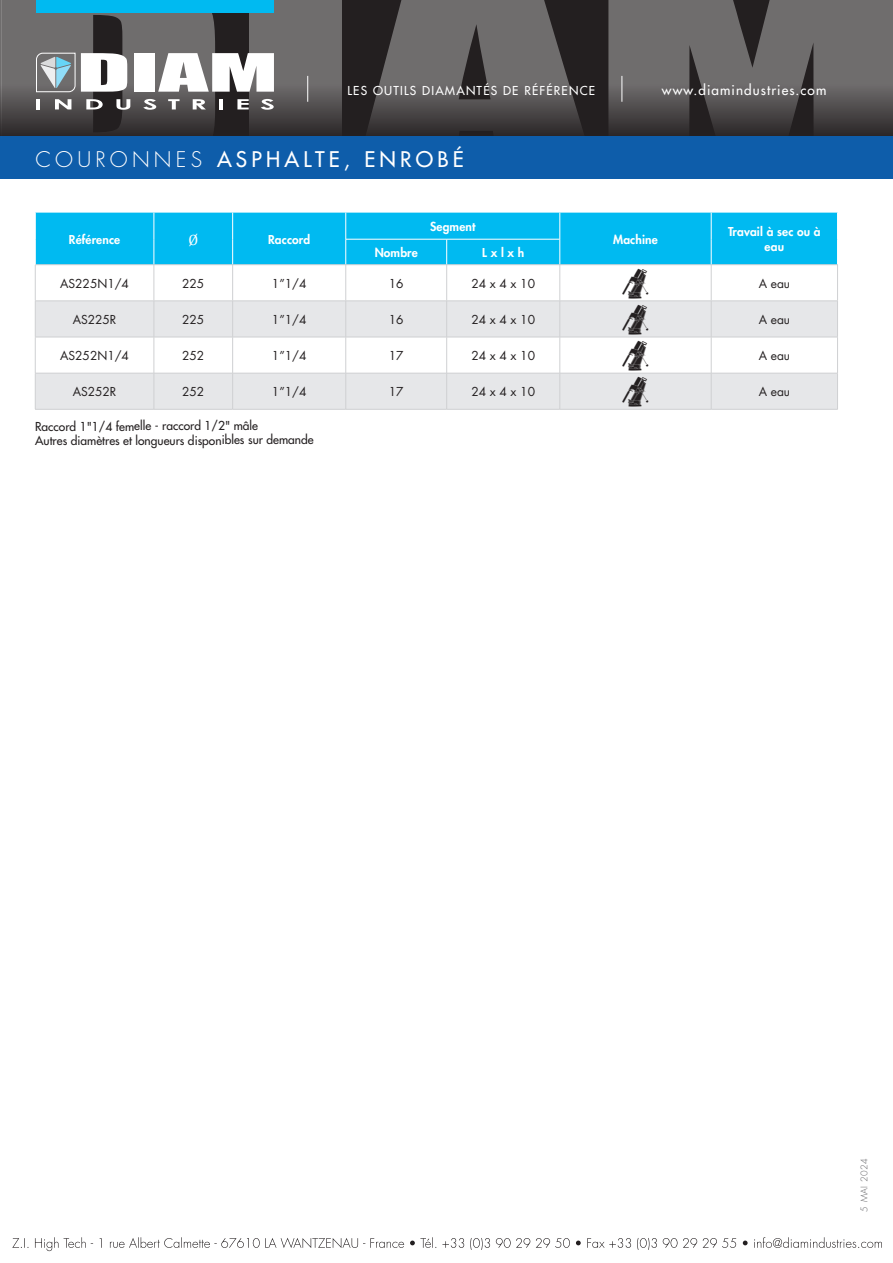
<style>
.page{position:relative;width:893px;height:1263px;background:#fff}
.page>*{position:absolute;margin:0;border:0;box-sizing:border-box;transform-origin:0 0}
.contenu_tableau{font:33px "Diam";color:#231f20}
.Titre_gamme{font:500 21px "Futura Std";letter-spacing:.2em;color:#fff}
.titre_tableau_diam{font:15px "Cambria Math";color:#fff}
.t1{font:500 13.5px "Futura Std";letter-spacing:.08em;color:#fff}
.contenu_tableau-2{font:12px "Futura Std";color:#231f20}
.Style_de_paragraphe_2{font:500 12px/14.2px "Futura Std";letter-spacing:-.005em;color:#231f20}
.titre_tableau{font:800 12px/14.4px "Futura Std";letter-spacing:.01em;color:#fff;text-align:center}
.t2{font:500 12px "Futura Std";letter-spacing:.1em;color:#fff}
.raccord_tableau{font:12px "Futura Std";color:#231f20}
.t3{font:300 9px "Futura Std";letter-spacing:.05em;color:#606063}
.s1{font-weight:300}
</style>
<div class="page">
<svg style="left:12px;top:1237px;width:870px;height:14px"></svg>
<div style="left:342px;top:0;width:266px;height:136px;background:#231f20"></div>
<svg style="left:274px;top:0;width:68px;height:136px;background:#625f5f"></svg>
<svg style="left:358px;top:0;width:235px;height:136px;background:#4e4c4c"></svg>
<svg style="left:608px;top:0;width:285px;height:136px;background:#5c595a"></svg>
<div style="left:0;top:136px;width:893px;height:43px;background:#0e5daa"></div>
<svg style="left:0;top:0;width:274px;height:136px"></svg>
<svg style="left:36px;top:302px;width:801px;height:107px;fill:#e6e7e9"></svg>
<hr style="left:35px;top:265px;width:1px;height:36px;background:#cfd0d2">
<hr style="left:154px;top:265px;width:1px;height:36px;background:#cfd0d2">
<hr style="left:232px;top:265px;width:1px;height:36px;background:#cfd0d2">
<hr style="left:345px;top:265px;width:1px;height:36px;background:#cfd0d2">
<hr style="left:446px;top:265px;width:1px;height:36px;background:#cfd0d2">
<hr style="left:560px;top:265px;width:1px;height:36px;background:#cfd0d2">
<hr style="left:711px;top:265px;width:1px;height:36px;background:#cfd0d2">
<hr style="left:837px;top:265px;width:1px;height:36px;background:#cfd0d2">
<hr style="left:35px;top:301px;width:119px;height:1px;background:#cfd0d2">
<hr style="left:35px;top:301px;width:1px;height:36px;background:#cfd0d2">
<hr style="left:154px;top:301px;width:79px;height:1px;background:#cfd0d2">
<hr style="left:154px;top:301px;width:1px;height:36px;background:#cfd0d2">
<hr style="left:233px;top:301px;width:113px;height:1px;background:#cfd0d2">
<hr style="left:232px;top:301px;width:1px;height:36px;background:#cfd0d2">
<hr style="left:346px;top:301px;width:101px;height:1px;background:#cfd0d2">
<hr style="left:345px;top:301px;width:1px;height:36px;background:#cfd0d2">
<hr style="left:447px;top:301px;width:113px;height:1px;background:#cfd0d2">
<hr style="left:446px;top:301px;width:1px;height:36px;background:#cfd0d2">
<hr style="left:560px;top:301px;width:151px;height:1px;background:#cfd0d2">
<hr style="left:560px;top:301px;width:1px;height:36px;background:#cfd0d2">
<hr style="left:711px;top:301px;width:127px;height:1px;background:#cfd0d2">
<hr style="left:711px;top:301px;width:1px;height:36px;background:#cfd0d2">
<hr style="left:837px;top:301px;width:1px;height:36px;background:#cfd0d2">
<hr style="left:35px;top:337px;width:119px;height:1px;background:#cfd0d2">
<hr style="left:35px;top:337px;width:1px;height:36px;background:#cfd0d2">
<hr style="left:154px;top:337px;width:79px;height:1px;background:#cfd0d2">
<hr style="left:154px;top:337px;width:1px;height:36px;background:#cfd0d2">
<hr style="left:233px;top:337px;width:113px;height:1px;background:#cfd0d2">
<hr style="left:232px;top:337px;width:1px;height:36px;background:#cfd0d2">
<hr style="left:346px;top:337px;width:101px;height:1px;background:#cfd0d2">
<hr style="left:345px;top:337px;width:1px;height:36px;background:#cfd0d2">
<hr style="left:447px;top:337px;width:113px;height:1px;background:#cfd0d2">
<hr style="left:446px;top:337px;width:1px;height:36px;background:#cfd0d2">
<hr style="left:560px;top:337px;width:151px;height:1px;background:#cfd0d2">
<hr style="left:560px;top:337px;width:1px;height:36px;background:#cfd0d2">
<hr style="left:711px;top:337px;width:127px;height:1px;background:#cfd0d2">
<hr style="left:711px;top:337px;width:1px;height:36px;background:#cfd0d2">
<hr style="left:837px;top:337px;width:1px;height:36px;background:#cfd0d2">
<hr style="left:35px;top:373px;width:119px;height:1px;background:#cfd0d2">
<hr style="left:35px;top:373px;width:1px;height:36px;background:#cfd0d2">
<hr style="left:154px;top:373px;width:79px;height:1px;background:#cfd0d2">
<hr style="left:154px;top:373px;width:1px;height:36px;background:#cfd0d2">
<hr style="left:233px;top:373px;width:113px;height:1px;background:#cfd0d2">
<hr style="left:232px;top:373px;width:1px;height:36px;background:#cfd0d2">
<hr style="left:346px;top:373px;width:101px;height:1px;background:#cfd0d2">
<hr style="left:345px;top:373px;width:1px;height:36px;background:#cfd0d2">
<hr style="left:447px;top:373px;width:113px;height:1px;background:#cfd0d2">
<hr style="left:446px;top:373px;width:1px;height:36px;background:#cfd0d2">
<hr style="left:560px;top:373px;width:151px;height:1px;background:#cfd0d2">
<hr style="left:560px;top:373px;width:1px;height:36px;background:#cfd0d2">
<hr style="left:711px;top:373px;width:127px;height:1px;background:#cfd0d2">
<hr style="left:711px;top:373px;width:1px;height:36px;background:#cfd0d2">
<hr style="left:837px;top:373px;width:1px;height:36px;background:#cfd0d2">
<hr style="left:35px;top:409px;width:119px;height:1px;background:#cfd0d2">
<hr style="left:154px;top:409px;width:79px;height:1px;background:#cfd0d2">
<hr style="left:233px;top:409px;width:113px;height:1px;background:#cfd0d2">
<hr style="left:346px;top:409px;width:101px;height:1px;background:#cfd0d2">
<hr style="left:447px;top:409px;width:113px;height:1px;background:#cfd0d2">
<hr style="left:560px;top:409px;width:151px;height:1px;background:#cfd0d2">
<hr style="left:711px;top:409px;width:127px;height:1px;background:#cfd0d2">
<div style="left:35px;top:213px;width:803px;height:52px;background:#00baf1"></div>
<p class="t2" style="left:347px;top:83px;width:249px">LES OUTILS DIAMANTÉS DE RÉFÉRENCE</p>
<p class="t1" style="left:662px;top:81px;width:166px">www.diamindustries.com</p>
<p class="Titre_gamme" style="left:36px;top:146px;width:430px"><span class="s1">COURONNES</span> ASPHALTE, ENROBÉ</p>
<p class="titre_tableau" style="left:69px;top:232px;width:53px">Référence</p>
<p class="titre_tableau_diam" style="left:188px;top:231px;width:11px">Ø</p>
<p class="titre_tableau" style="left:268px;top:232px;width:44px">Raccord</p>
<p class="titre_tableau" style="left:430px;top:219px;width:47px">Segment</p>
<p class="titre_tableau" style="left:375px;top:245px;width:45px">Nombre</p>
<p class="titre_tableau" style="left:482px;top:245px;width:44px">L x l x h</p>
<p class="titre_tableau" style="left:613px;top:232px;width:46px">Machine</p>
<p class="titre_tableau" style="left:728px;top:225px;width:94px">Travail à sec ou à eau</p>
<p class="contenu_tableau-2" style="left:60px;top:276px;width:70px">AS225N1/4</p>
<p class="contenu_tableau-2" style="left:182px;top:276px;width:24px">225</p>
<p class="raccord_tableau" style="left:272px;top:276px;width:36px">1”1/4</p>
<p class="contenu_tableau-2" style="left:389px;top:276px;width:16px">16</p>
<p class="contenu_tableau-2" style="left:471px;top:276px;width:65px">24 x 4 x 10</p>
<p class="contenu_tableau" style="left:619px;top:267px;width:34px">A</p>
<p class="contenu_tableau-2" style="left:759px;top:276px;width:33px">A eau</p>
<p class="contenu_tableau-2" style="left:73px;top:312px;width:45px">AS225R</p>
<p class="contenu_tableau-2" style="left:182px;top:312px;width:24px">225</p>
<p class="raccord_tableau" style="left:272px;top:312px;width:36px">1”1/4</p>
<p class="contenu_tableau-2" style="left:389px;top:312px;width:16px">16</p>
<p class="contenu_tableau-2" style="left:471px;top:312px;width:65px">24 x 4 x 10</p>
<p class="contenu_tableau" style="left:619px;top:303px;width:34px">A</p>
<p class="contenu_tableau-2" style="left:759px;top:312px;width:33px">A eau</p>
<p class="contenu_tableau-2" style="left:60px;top:348px;width:70px">AS252N1/4</p>
<p class="contenu_tableau-2" style="left:182px;top:348px;width:24px">252</p>
<p class="raccord_tableau" style="left:272px;top:348px;width:36px">1”1/4</p>
<p class="contenu_tableau-2" style="left:389px;top:348px;width:16px">17</p>
<p class="contenu_tableau-2" style="left:471px;top:348px;width:65px">24 x 4 x 10</p>
<p class="contenu_tableau" style="left:619px;top:339px;width:34px">A</p>
<p class="contenu_tableau-2" style="left:759px;top:348px;width:33px">A eau</p>
<p class="contenu_tableau-2" style="left:73px;top:384px;width:45px">AS252R</p>
<p class="contenu_tableau-2" style="left:182px;top:384px;width:24px">252</p>
<p class="raccord_tableau" style="left:272px;top:384px;width:36px">1”1/4</p>
<p class="contenu_tableau-2" style="left:389px;top:384px;width:16px">17</p>
<p class="contenu_tableau-2" style="left:471px;top:384px;width:65px">24 x 4 x 10</p>
<p class="contenu_tableau" style="left:619px;top:376px;width:34px">A</p>
<p class="contenu_tableau-2" style="left:759px;top:384px;width:33px">A eau</p>
<p class="Style_de_paragraphe_2" style="left:35px;top:419px;width:280px">Raccord 1"1/4 femelle - raccord 1/2" mâle<br>Autres diamètres et longueurs disponibles sur demande</p>
<p class="t3" style="left:859px;top:1212px;width:55px;rotate:-90deg">5 mai 2024</p>
</div>
